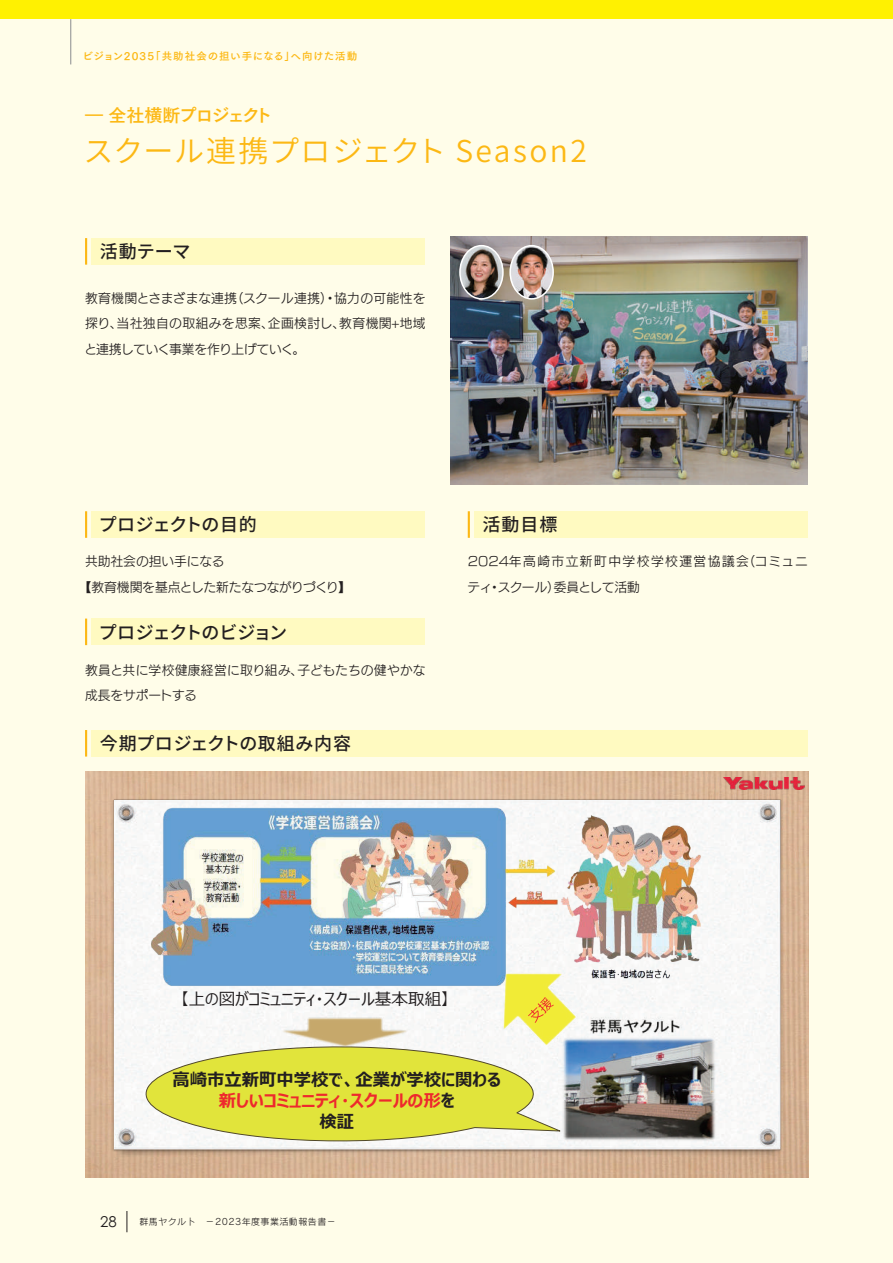
<style>
.page{position:relative;width:893px;height:1263px;background:#fffde9}
.page>*{position:absolute;margin:0;border:0;box-sizing:border-box;transform-origin:0 0}
.t1{font:30px "Source Han Sans JP";letter-spacing:.065em;color:#fcb814}
.t2{font:500 18px "Source Han Sans JP";letter-spacing:.03em;color:#231f20}
.t3{font:500 18px "Source Han Sans JP";letter-spacing:-.055em;color:#231f20}
.t4{font:18px "Tsuku Go Pro B";letter-spacing:-.09em;color:#fcb814}
.t5{font:500 18px "Source Han Sans JP";letter-spacing:-.015em;color:#231f20}
.t6{font:500 18px "Source Han Sans JP";letter-spacing:.005em;color:#231f20}
.t7{font:700 17.4px/20.9px "Meiryo UI";color:#231f20;text-align:center}
.t8{font:16.5px "Meiryo UI";color:#231f20}
.t9{font:15px "Century Gothic Pro";color:#231f20}
.t10{font:12.75px/25.5px "New Rodin Pro M";color:#231f20}
.t11{font:12.75px/25.5px "New Rodin Pro M";letter-spacing:.075em;color:#231f20}
.t12{font:10.5px "Tsuku Go Pro B";letter-spacing:.08em;color:#fcb814}
.t13{font:9px "Rodin Pro M";letter-spacing:.05em;color:#231f20}
.s1{color:#ee292d}
</style>
<div class="page">
<div style="left:0;top:0;width:893px;height:19px;background:#fff101"></div>
<img style="left:451px;top:237px;width:357px;height:248px">
<img style="left:85px;top:771px;width:723px;height:407px">
<img style="left:146px;top:801px;width:560px;height:193px">
<img style="left:561px;top:1011px;width:155px;height:131px">
<img style="left:502px;top:972px;width:75px;height:75px">
<svg style="left:528px;top:997px;width:26px;height:26px"></svg>
<svg style="left:125px;top:1041px;width:436px;height:105px;fill:#e1e43b"></svg>
<img style="left:266px;top:1011px;width:159px;height:36px">
<img style="left:724px;top:777px;width:81px;height:13px">
<div style="left:474px;top:511px;width:334px;height:27px;background:#fffac1"></div>
<hr style="left:468px;top:511px;width:2px;height:27px;background:#fcb814">
<div style="left:91px;top:511px;width:334px;height:27px;background:#fffac1"></div>
<hr style="left:85px;top:511px;width:2px;height:27px;background:#fcb814">
<div style="left:91px;top:619px;width:334px;height:26px;background:#fffac1"></div>
<hr style="left:85px;top:618px;width:2px;height:27px;background:#fcb814">
<div style="left:91px;top:730px;width:717px;height:26px;background:#fffac1"></div>
<hr style="left:85px;top:730px;width:2px;height:26px;background:#fcb814">
<div style="left:91px;top:238px;width:334px;height:27px;background:#fffac1"></div>
<hr style="left:85px;top:238px;width:2px;height:27px;background:#fcb814">
<img style="left:460px;top:246px;width:43px;height:53px">
<div style="left:459px;top:245px;width:45px;height:55px;border:2px solid #fff;border-radius:50%"></div>
<img style="left:510px;top:246px;width:43px;height:53px">
<div style="left:509px;top:245px;width:45px;height:55px;border:2px solid #fff;border-radius:50%"></div>
<svg style="left:127px;top:1211px;width:1px;height:21px"></svg>
<hr style="left:71px;top:19px;width:1px;height:45px;background:#8a8c8f">
<p class="t12" style="left:82px;top:47px;width:276px">ビジョン2035「共助社会の担い手になる」へ向けた活動</p>
<h2 class="t4" style="left:85px;top:100px;width:189px">― 全社横断プロジェクト</h2>
<h1 class="t1" style="left:84px;top:134px;width:505px">スクール連携プロジェクト Season2</h1>
<h2 class="t6" style="left:100px;top:241px;width:92px">活動テーマ</h2>
<p class="t10" style="left:84px;top:284px;width:343px;text-align:justify">教育機関とさまざまな連携（スクール連携）・協力の可能性を探り、当社独自の取組みを思案、企画検討し、教育機関+地域と連携していく事業を作り上げていく。</p>
<h2 class="t5" style="left:99px;top:515px;width:160px">プロジェクトの目的</h2>
<h2 class="t6" style="left:483px;top:515px;width:76px">活動目標</h2>
<p class="t10" style="left:79px;top:548px;width:274px;text-indent:6px">共助社会の担い手になる<br>【教育機関を基点とした新たなつながりづくり】</p>
<h2 class="t3" style="left:99px;top:622px;width:190px">プロジェクトのビジョン</h2>
<p class="t10" style="left:85px;top:656px;width:342px">教員と共に学校健康経営に取り組み、子どもたちの健やかな成長をサポートする</p>
<h2 class="t2" style="left:100px;top:733px;width:253px">今期プロジェクトの取組み内容</h2>
<p class="t11" style="left:468px;top:548px;width:342px">2024年高崎市立新町中学校学校運営協議会（コミュニティ・スクール）委員として活動</p>
<p class="t8" style="left:180px;top:987px;width:271px">【上の図がコミュニティ・スクール基本取組】</p>
<h3 class="t7" style="left:173px;top:1070px;width:330px">高崎市立新町中学校で、企業が学校に関わる<span class="s1">新しいコミュニティ・スクールの形</span>を<br>検証</h3>
<p class="t9" style="left:100px;top:1212px;width:18px">28</p>
<p class="t13" style="left:139px;top:1216px;width:198px">群馬ヤクルト　－2023年度事業活動報告書－</p>
</div>
